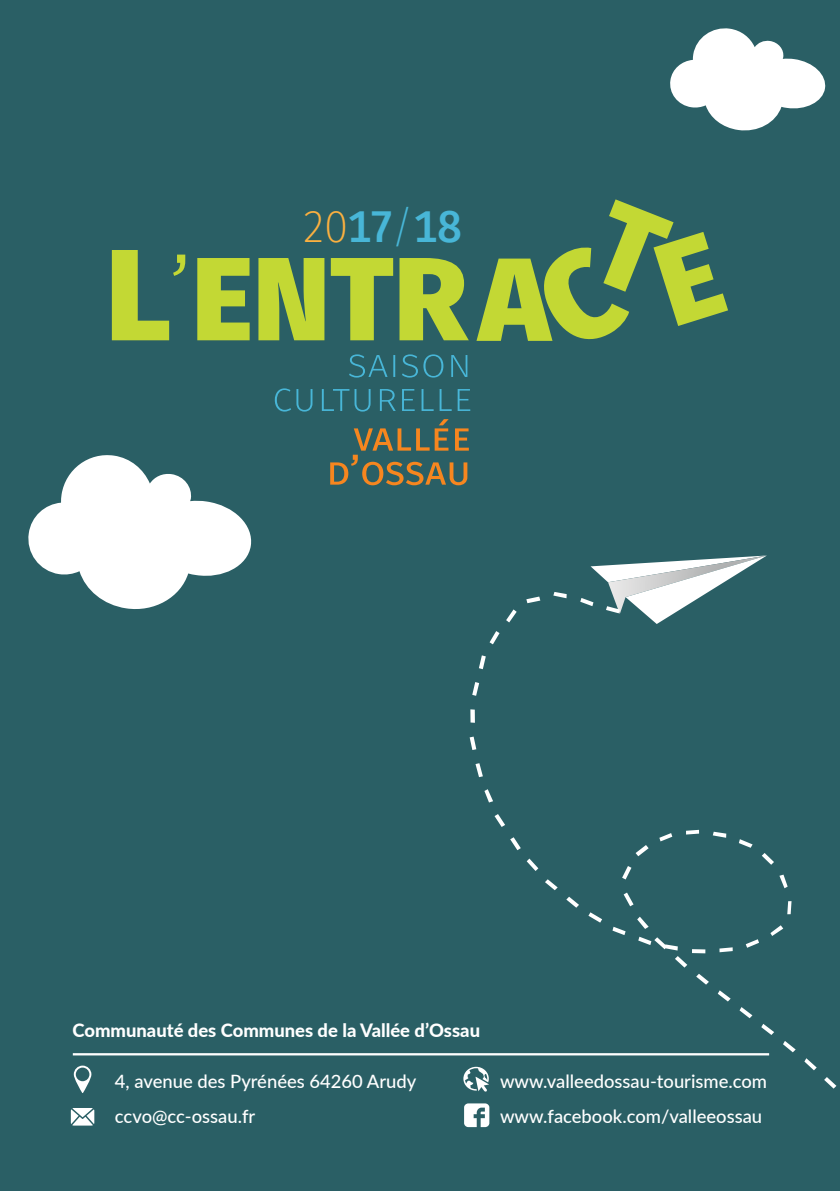
<style>
.page{position:relative;width:840px;height:1191px;background:#fff}
.page>*{position:absolute;margin:0;border:0;box-sizing:border-box;transform-origin:0 0}
.t1{font:900 117.8px "Fuse";color:#c3d834}
.t2{font:700 44px "Fuse";color:#48b6d7}
.t3{font:500 18.4px/34.4px "Lato";color:#fff}
.t4{font:800 18.4px "Lato";color:#fff}
.s1{font-weight:300;color:#fbb040}
.s2{font-weight:300}
.s3{font-size:129.2px}
</style>
<div class="page">
<div style="left:0;top:0;width:839px;height:1191px;background:#2a5f65"></div>
<svg style="left:464px;top:1103px;width:25px;height:24px"></svg>
<svg style="left:463px;top:1066px;width:26px;height:25px"></svg>
<svg style="left:74px;top:1065px;width:17px;height:28px"></svg>
<svg style="left:71px;top:1108px;width:23px;height:17px"></svg>
<hr style="left:73px;top:1053px;width:695px;height:2px;background:#fff">
<svg style="left:349px;top:354px;width:118px;height:23px"></svg>
<svg style="left:275px;top:388px;width:195px;height:23px"></svg>
<svg style="left:330px;top:419px;width:138px;height:66px"></svg>
<svg style="left:824px;top:1077px;width:12px;height:11px"></svg>
<svg style="left:804px;top:1058px;width:12px;height:12px"></svg>
<svg style="left:783px;top:1041px;width:12px;height:11px"></svg>
<svg style="left:761px;top:1024px;width:12px;height:11px"></svg>
<svg style="left:739px;top:1007px;width:13px;height:11px"></svg>
<svg style="left:717px;top:990px;width:13px;height:11px"></svg>
<svg style="left:696px;top:974px;width:12px;height:10px"></svg>
<svg style="left:675px;top:956px;width:12px;height:11px"></svg>
<svg style="left:637px;top:916px;width:11px;height:13px"></svg>
<svg style="left:623px;top:892px;width:10px;height:14px"></svg>
<svg style="left:622px;top:866px;width:9px;height:13px"></svg>
<svg style="left:635px;top:845px;width:13px;height:11px"></svg>
<svg style="left:659px;top:833px;width:13px;height:8px"></svg>
<svg style="left:686px;top:830px;width:12px;height:4px"></svg>
<svg style="left:712px;top:831px;width:13px;height:6px"></svg>
<svg style="left:739px;top:839px;width:13px;height:8px"></svg>
<svg style="left:762px;top:853px;width:11px;height:11px"></svg>
<svg style="left:779px;top:874px;width:8px;height:14px"></svg>
<svg style="left:787px;top:901px;width:4px;height:13px"></svg>
<svg style="left:770px;top:925px;width:12px;height:11px"></svg>
<svg style="left:745px;top:939px;width:13px;height:8px"></svg>
<svg style="left:719px;top:947px;width:13px;height:5px"></svg>
<svg style="left:692px;top:949px;width:13px;height:4px"></svg>
<svg style="left:638px;top:936px;width:39px;height:14px"></svg>
<svg style="left:612px;top:926px;width:13px;height:9px"></svg>
<svg style="left:588px;top:912px;width:13px;height:10px"></svg>
<svg style="left:566px;top:896px;width:12px;height:11px"></svg>
<svg style="left:545px;top:879px;width:12px;height:11px"></svg>
<svg style="left:526px;top:858px;width:12px;height:13px"></svg>
<svg style="left:510px;top:837px;width:10px;height:13px"></svg>
<svg style="left:494px;top:814px;width:11px;height:13px"></svg>
<svg style="left:484px;top:789px;width:9px;height:13px"></svg>
<svg style="left:475px;top:763px;width:7px;height:14px"></svg>
<svg style="left:469px;top:736px;width:7px;height:14px"></svg>
<svg style="left:470px;top:709px;width:4px;height:14px"></svg>
<svg style="left:472px;top:682px;width:7px;height:14px"></svg>
<svg style="left:479px;top:655px;width:6px;height:14px"></svg>
<svg style="left:489px;top:631px;width:10px;height:13px"></svg>
<svg style="left:506px;top:609px;width:10px;height:13px"></svg>
<svg style="left:526px;top:596px;width:14px;height:7px"></svg>
<svg style="left:553px;top:592px;width:13px;height:6px"></svg>
<svg style="left:580px;top:555px;width:186px;height:69px"></svg>
<svg style="left:28px;top:455px;width:224px;height:154px"></svg>
<svg style="left:670px;top:28px;width:156px;height:103px"></svg>
<h2 class="t2" style="left:303px;top:199px;width:160px"><span class="s1">20</span>17<span class="s2">/</span>18</h2>
<h1 class="t1" style="left:106px;top:219px;width:445px"><span class="s3">L</span><span class="s2">’</span>ENTRA</h1>
<p class="t4" style="left:72px;top:1016px;width:409px">Communauté des Communes de la Vallée d’Ossau</p>
<p class="t3" style="left:115px;top:1063px;width:303px">4, avenue des Pyrénées 64260 Arudy ccvo@cc-ossau.fr</p>
<p class="t3" style="left:499px;top:1063px;width:268px">www.valleedossau-tourisme.com www.facebook.com/valleeossau</p>
</div>
